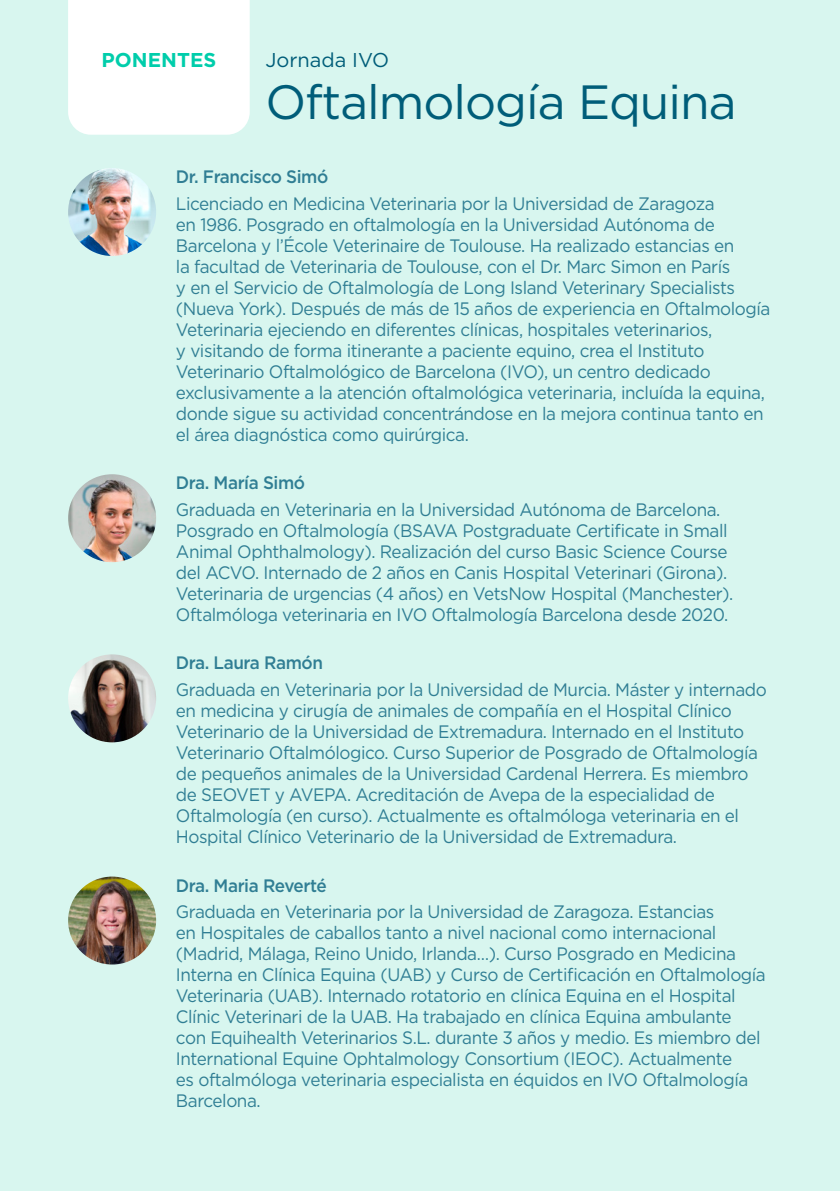
<style>
.page{position:relative;width:840px;height:1191px;background:#fff}
.page>*{position:absolute;margin:0;border:0;box-sizing:border-box;transform-origin:0 0}
.t1{font:48px "Gotham";letter-spacing:-.02em;color:#005d79}
.t2{font:20px "Gotham";color:#005d79}
.t3{font:700 20px "Gotham";color:#00cdab}
.t4{font:18px/21px "Gotham";letter-spacing:-.025em;color:#307e94;scale:.95 1}
.t5{font:500 18px "Gotham";letter-spacing:-.025em;color:#307e94;scale:.95 1}
</style>
<div class="page">
<div style="left:0;top:0;width:839px;height:1191px;background:#d8f6ef"></div>
<img style="left:68px;top:168px;width:88px;height:88px;border-radius:44px">
<img style="left:68px;top:474px;width:88px;height:88px;border-radius:44px">
<img style="left:68px;top:654px;width:88px;height:88px;border-radius:44px">
<img style="left:68px;top:876px;width:88px;height:88px;border-radius:44px">
<div style="left:68px;top:0;width:181px;height:135px;background:#fff"></div>
<p class="t3" style="left:101px;top:47px;width:116px">PONENTES</p>
<p class="t2" style="left:265px;top:47px;width:125px">Jornada IVO</p>
<h1 class="t1" style="left:265px;top:71px;width:472px">Oftalmología Equina</h1>
<p class="t5" style="left:176px;top:165px;width:162px">Dr. Francisco Simó</p>
<p class="t4" style="left:176px;top:192px;width:627px">Licenciado en Medicina Veterinaria por la Universidad de Zaragoza<br>en 1986. Posgrado en oftalmología en la Universidad Autónoma de Barcelona y l’École Veterinaire de Toulouse. Ha realizado estancias en<br>la facultad de Veterinaria de Toulouse, con el Dr. Marc Simon en París<br>y en el Servicio de Oftalmología de Long Island Veterinary Specialists (Nueva York). Después de más de 15 años de experiencia en Oftalmología Veterinaria ejeciendo en diferentes clínicas, hospitales veterinarios,<br>y visitando de forma itinerante a paciente equino, crea el Instituto Veterinario Oftalmológico de Barcelona (IVO), un centro dedicado exclusivamente a la atención oftalmológica veterinaria, incluída la equina, donde sigue su actividad concentrándose en la mejora continua tanto en el área diagnóstica como quirúrgica.</p>
<p class="t5" style="left:176px;top:471px;width:137px">Dra. María Simó</p>
<p class="t4" style="left:176px;top:499px;width:588px">Graduada en Veterinaria en la Universidad Autónoma de Barcelona.<br>Posgrado en Oftalmología (BSAVA Postgraduate Certificate in Small Animal Ophthalmology). Realización del curso Basic Science Course del ACVO. Internado de 2 años en Canis Hospital Veterinari (Girona).<br>Veterinaria de urgencias (4 años) en VetsNow Hospital (Manchester).<br>Oftalmóloga veterinaria en IVO Oftalmología Barcelona desde 2020.</p>
<p class="t5" style="left:176px;top:651px;width:156px">Dra. Laura Ramón</p>
<p class="t4" style="left:176px;top:679px;width:623px">Graduada en Veterinaria por la Universidad de Murcia. Máster y internado en medicina y cirugía de animales de compañía en el Hospital Clínico Veterinario de la Universidad de Extremadura. Internado en el Instituto Veterinario Oftalmólogico. Curso Superior de Posgrado de Oftalmología de pequeños animales de la Universidad Cardenal Herrera. Es miembro de SEOVET y AVEPA. Acreditación de Avepa de la especialidad de Oftalmología (en curso). Actualmente es oftalmóloga veterinaria en el Hospital Clínico Veterinario de la Universidad de Extremadura.</p>
<p class="t5" style="left:176px;top:873px;width:160px">Dra. Maria Reverté</p>
<p class="t4" style="left:176px;top:901px;width:622px">Graduada en Veterinaria por la Universidad de Zaragoza. Estancias<br>en Hospitales de caballos tanto a nivel nacional como internacional (Madrid, Málaga, Reino Unido, Irlanda…). Curso Posgrado en Medicina Interna en Clínica Equina (UAB) y Curso de Certificación en Oftalmología Veterinaria (UAB). Internado rotatorio en clínica Equina en el Hospital Clínic Veterinari de la UAB. Ha trabajado en clínica Equina ambulante con Equihealth Veterinarios S.L. durante 3 años y medio. Es miembro del International Equine Ophtalmology Consortium (IEOC). Actualmente<br>es oftalmóloga veterinaria especialista en équidos en IVO Oftalmología Barcelona.</p>
</div>
